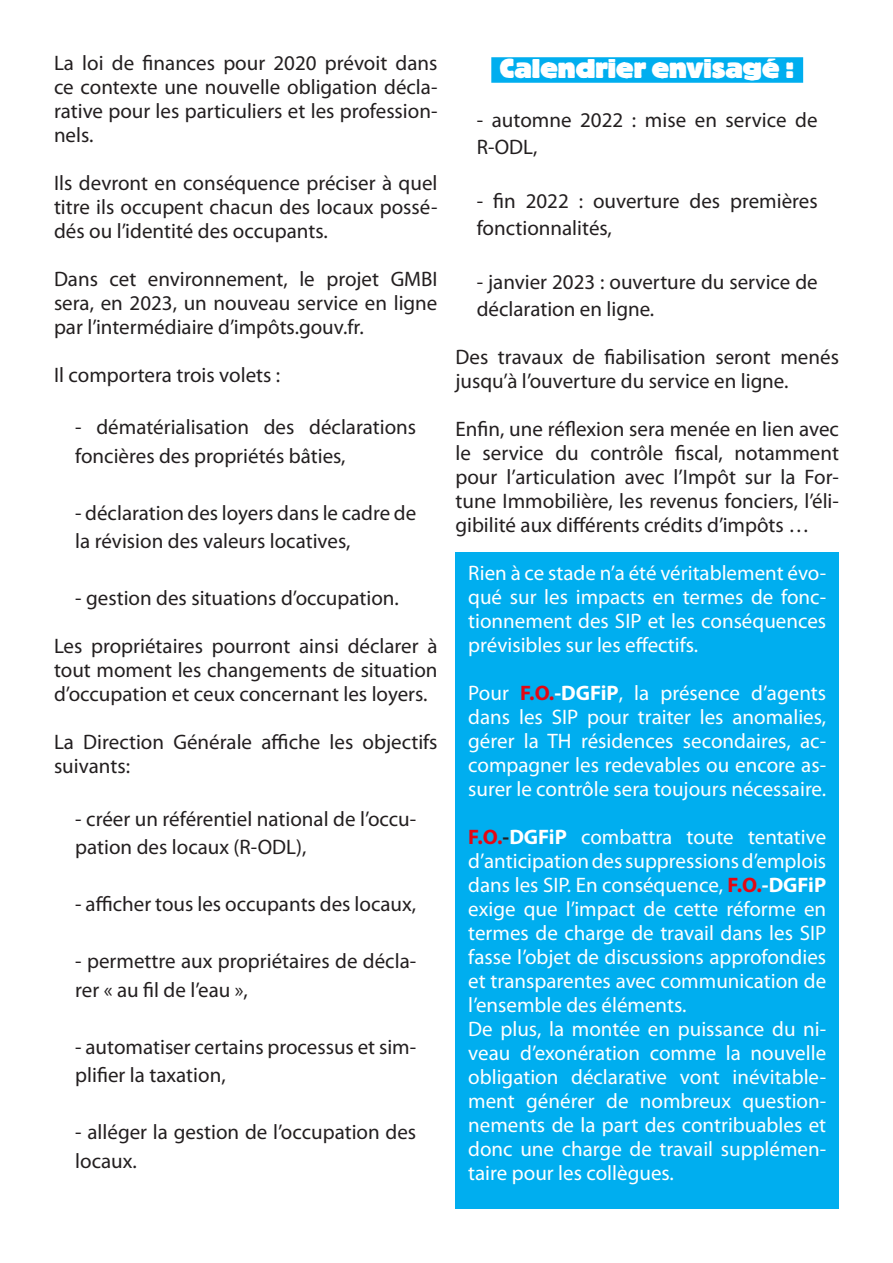
<style>
.page{position:relative;width:893px;height:1263px;background:#fff}
.page>*{position:absolute;margin:0;border:0;box-sizing:border-box;transform-origin:0 0}
.t1{font:800 27px "Block BE";color:#fff}
.t2{font:21px/24px "Myriad Pro";color:#231f20}
.t3{font:21px/24px "Myriad Pro";color:#fff;text-align:justify}
.s1{font-weight:700;color:#e30713}
.s2{font-weight:700}
.s3{font-weight:700;color:#231f20}
</style>
<div class="page">
<div style="left:455px;top:553px;width:384px;height:656px;background:#00aeef"></div>
<div style="left:491px;top:57px;width:312px;height:26px;background:#00aeef"></div>
<p class="t2" style="left:54px;top:50px;width:385px;text-align:justify">La loi de finances pour 2020 prévoit dans ce contexte une nouvelle obligation décla&shy;rative pour les particuliers et les profession&shy;nels.</p>
<p class="t2" style="left:54px;top:170px;width:385px;text-align:justify">Ils devront en conséquence préciser à quel titre ils occupent chacun des locaux possé&shy;dés ou l’identité des occupants.</p>
<p class="t2" style="left:54px;top:266px;width:385px;text-align:justify">Dans cet environnement, le projet GMBI sera, en 2023, un nouveau service en ligne par l’intermédiaire d’impôts.gouv.fr.</p>
<p class="t2" style="left:54px;top:362px;width:228px">Il comportera trois volets :</p>
<p class="t2" style="left:75px;top:413px;width:342px;line-height:28.5px">- dématérialisation des déclarations foncières des propriétés bâties,</p>
<p class="t2" style="left:75px;top:498px;width:342px;line-height:28.5px">- déclaration des loyers dans le cadre de la révision des valeurs locatives,</p>
<p class="t2" style="left:75px;top:586px;width:325px">- gestion des situations d’occupation.</p>
<p class="t2" style="left:54px;top:634px;width:385px;text-align:justify">Les propriétaires pourront ainsi déclarer à tout moment les changements de situation d’occupation et ceux concernant les loyers.</p>
<p class="t2" style="left:54px;top:730px;width:385px">La Direction Générale affiche les objectifs suivants:</p>
<p class="t2" style="left:75px;top:804px;width:342px;line-height:28.5px">- créer un référentiel national de l’occu&shy;pation des locaux (R-ODL),</p>
<p class="t2" style="left:75px;top:892px;width:342px">- afficher tous les occupants des locaux,</p>
<p class="t2" style="left:75px;top:947px;width:342px;line-height:28.5px">- permettre aux propriétaires de décla&shy;rer « au fil de l’eau »,</p>
<p class="t2" style="left:75px;top:1032px;width:342px;line-height:28.5px">- automatiser certains processus et sim&shy;plifier la taxation,</p>
<p class="t2" style="left:75px;top:1118px;width:342px;line-height:28.5px">- alléger la gestion de l’occupation des locaux.</p>
<p class="t1" style="left:500px;top:54px;width:296px">Calendrier envisagé :</p>
<p class="t2" style="left:477px;top:106px;width:342px;line-height:27px">- automne 2022 : mise en service de<br>R-ODL,</p>
<p class="t2" style="left:477px;top:187px;width:342px;line-height:27px">- fin 2022 : ouverture des premières fonctionnalités,</p>
<p class="t2" style="left:477px;top:268px;width:342px;line-height:27px">- janvier 2023 : ouverture du service de déclaration en ligne.</p>
<p class="t2" style="left:455px;top:344px;width:385px">Des travaux de fiabilisation seront menés jusqu’à l’ouverture du service en ligne.</p>
<p class="t2" style="left:455px;top:416px;width:385px;text-align:justify">Enfin, une réflexion sera menée en lien avec le service du contrôle fiscal, notamment pour l’articulation avec l’Impôt sur la For&shy;tune Immobilière, les revenus fonciers, l’éli&shy;gibilité aux différents crédits d’impôts …</p>
<p class="t3" style="left:468px;top:560px;width:359px">Rien à ce stade n’a été véritablement évo&shy;qué sur les impacts en termes de fonc&shy;tionnement des SIP et les conséquences prévisibles sur les effectifs.</p>
<p class="t3" style="left:468px;top:680px;width:359px">Pour <span class="s1">F.O.</span><span class="s2">-DGFiP</span>, la présence d’agents dans les SIP pour traiter les anomalies, gérer la TH résidences secondaires, ac&shy;compagner les redevables ou encore as&shy;surer le contrôle sera toujours nécessaire.</p>
<p class="t3" style="left:468px;top:824px;width:359px"><span class="s1">F.O.</span><span class="s3">-</span><span class="s2">DGFiP</span> combattra toute tentative d’anticipation des suppressions d’emplois dans les SIP. En conséquence, <span class="s1">F.O.</span><span class="s2">-DGFiP </span>exige que l’impact de cette réforme en termes de charge de travail dans les SIP fasse l’objet de discussions approfondies et transparentes avec communication de l’ensemble des éléments.</p>
<p class="t3" style="left:468px;top:1016px;width:359px">De plus, la montée en puissance du ni&shy;veau d’exonération comme la nouvelle obligation déclarative vont inévitable&shy;ment générer de nombreux question&shy;nements de la part des contribuables et donc une charge de travail supplémen&shy;taire pour les collègues.</p>
</div>
